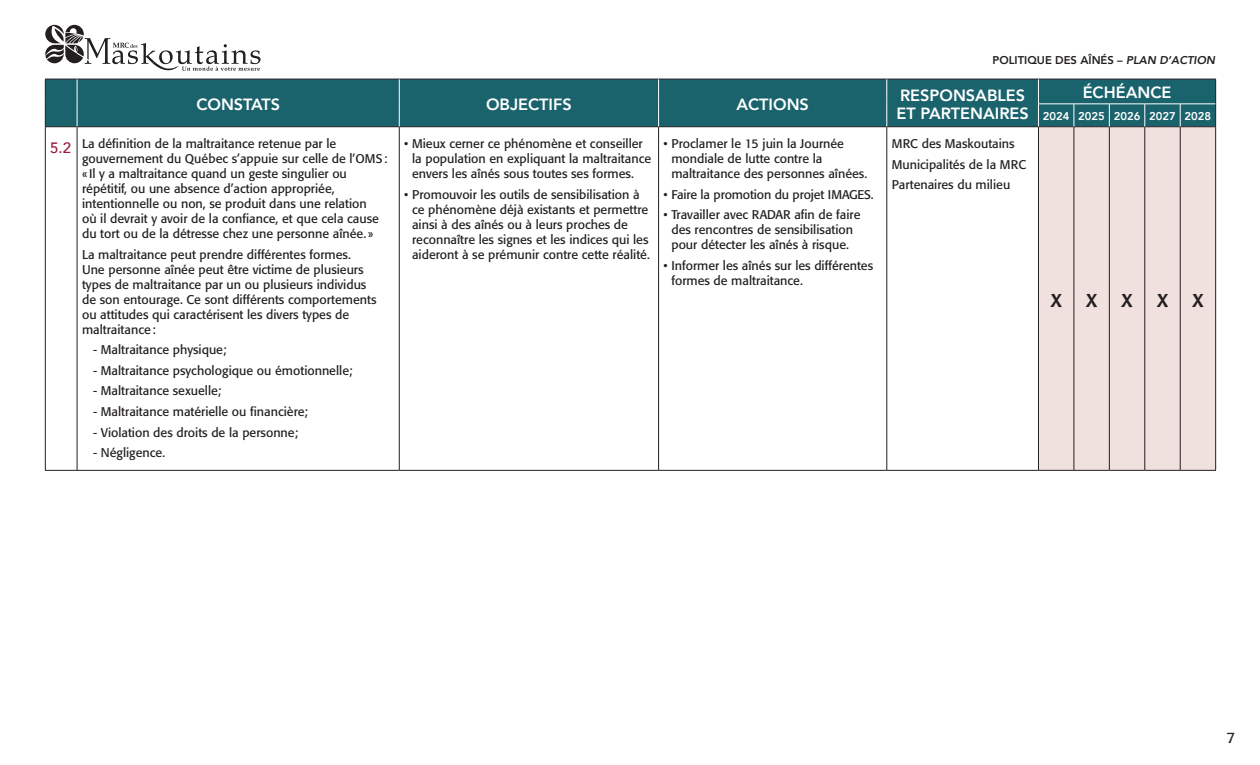
<style>
.page{position:relative;width:1260px;height:765px;background:#fff}
.page>*{position:absolute;margin:0;border:0;box-sizing:border-box;transform-origin:0 0}
.t1{font:25px "Formata";letter-spacing:.96em;color:#231f20}
.t2{font:800 16.25px/17.5px "Avenir";color:#fff}
.t3{font:15px "Formata";color:#231f20}
.t4{font:12.5px/15px "Formata";color:#231f20}
.t5{font:800 11.25px "Avenir";color:#231f20}
.t6{font:800 11.25px "Avenir";color:#fff}
.s1{font-style:italic}
.s2{font-family:"Avenir";font-weight:500;font-size:15px;color:#971c3a}
</style>
<div class="page">
<div style="left:261px;top:80px;width:954px;height:46px;background:#1a636d"></div>
<div style="left:1039px;top:127px;width:176px;height:343px;background:#f0e1df"></div>
<hr style="left:45px;top:127px;width:1px;height:343px;background:#231f20">
<hr style="left:77px;top:127px;width:1px;height:343px;background:#231f20">
<hr style="left:399px;top:127px;width:1px;height:343px;background:#231f20">
<hr style="left:658px;top:127px;width:1px;height:343px;background:#231f20">
<hr style="left:886px;top:127px;width:1px;height:343px;background:#231f20">
<hr style="left:1038px;top:127px;width:1px;height:343px;background:#231f20">
<hr style="left:1074px;top:127px;width:1px;height:343px;background:#231f20">
<hr style="left:1109px;top:127px;width:1px;height:343px;background:#231f20">
<hr style="left:1144px;top:127px;width:1px;height:343px;background:#231f20">
<hr style="left:1180px;top:127px;width:1px;height:343px;background:#231f20">
<hr style="left:1215px;top:127px;width:1px;height:343px;background:#231f20">
<hr style="left:77px;top:79px;width:322px;height:1px;background:#231f20">
<hr style="left:399px;top:79px;width:260px;height:1px;background:#231f20">
<hr style="left:659px;top:79px;width:228px;height:1px;background:#231f20">
<hr style="left:887px;top:79px;width:151px;height:1px;background:#231f20">
<hr style="left:45px;top:126px;width:32px;height:1px;background:#231f20">
<hr style="left:77px;top:126px;width:322px;height:1px;background:#231f20">
<hr style="left:399px;top:126px;width:260px;height:1px;background:#231f20">
<hr style="left:659px;top:126px;width:228px;height:1px;background:#231f20">
<hr style="left:887px;top:126px;width:151px;height:1px;background:#231f20">
<hr style="left:1038px;top:79px;width:36px;height:1px;background:#231f20">
<hr style="left:1074px;top:79px;width:35px;height:1px;background:#231f20">
<hr style="left:1109px;top:79px;width:36px;height:1px;background:#231f20">
<hr style="left:1145px;top:79px;width:35px;height:1px;background:#231f20">
<hr style="left:1180px;top:79px;width:36px;height:1px;background:#231f20">
<svg style="left:1215px;top:79px;width:1px;height:47px"></svg>
<hr style="left:1038px;top:126px;width:36px;height:1px;background:#231f20">
<hr style="left:1074px;top:126px;width:35px;height:1px;background:#231f20">
<hr style="left:1109px;top:126px;width:36px;height:1px;background:#231f20">
<hr style="left:1145px;top:126px;width:35px;height:1px;background:#231f20">
<hr style="left:1180px;top:126px;width:36px;height:1px;background:#231f20">
<hr style="left:45px;top:470px;width:32px;height:1px;background:#231f20">
<hr style="left:77px;top:470px;width:322px;height:1px;background:#231f20">
<hr style="left:399px;top:470px;width:260px;height:1px;background:#231f20">
<hr style="left:659px;top:470px;width:228px;height:1px;background:#231f20">
<hr style="left:887px;top:470px;width:151px;height:1px;background:#231f20">
<hr style="left:1038px;top:470px;width:36px;height:1px;background:#231f20">
<hr style="left:1074px;top:470px;width:35px;height:1px;background:#231f20">
<hr style="left:1109px;top:470px;width:36px;height:1px;background:#231f20">
<hr style="left:1145px;top:470px;width:35px;height:1px;background:#231f20">
<hr style="left:1180px;top:470px;width:36px;height:1px;background:#231f20">
<svg style="left:399px;top:79px;width:1px;height:47px"></svg>
<svg style="left:658px;top:79px;width:1px;height:47px"></svg>
<svg style="left:886px;top:79px;width:1px;height:47px"></svg>
<svg style="left:1038px;top:79px;width:1px;height:47px"></svg>
<hr style="left:1038px;top:104px;width:36px;height:1px;background:#fff">
<hr style="left:1074px;top:104px;width:35px;height:1px;background:#fff">
<svg style="left:1074px;top:104px;width:1px;height:22px"></svg>
<hr style="left:1109px;top:104px;width:36px;height:1px;background:#fff">
<svg style="left:1109px;top:104px;width:1px;height:22px"></svg>
<hr style="left:1145px;top:104px;width:35px;height:1px;background:#fff">
<svg style="left:1144px;top:104px;width:1px;height:22px"></svg>
<hr style="left:1180px;top:104px;width:35px;height:1px;background:#fff">
<svg style="left:1180px;top:104px;width:1px;height:22px"></svg>
<svg style="left:45px;top:25px;width:216px;height:101px"></svg>
<p class="t5" style="left:993px;top:52px;width:224px">POLITIQUE DES AÎNÉS – <span class="s1">PLAN D’ACTION</span></p>
<h2 class="t2" style="left:196px;top:95px;width:85px">CONSTATS</h2>
<h2 class="t2" style="left:486px;top:95px;width:87px">OBJECTIFS</h2>
<h2 class="t2" style="left:736px;top:95px;width:74px">ACTIONS</h2>
<h2 class="t2" style="left:896px;top:87px;width:134px">RESPONSABLES<br>ET PARTENAIRES</h2>
<h2 class="t2" style="left:1083px;top:84px;width:90px">ÉCHÉANCE</h2>
<p class="t6" style="left:1043px;top:107px;width:170px">2024 2025 2026 2027 2028</p>
<p class="t4" style="left:82px;top:136px;width:307px;text-indent:-32px"><span class="s2">5.2</span> La définition de la maltraitance retenue par le gouvernement du Québec s’appuie sur celle de l’OMS: « Il y a maltraitance quand un geste singulier ou répétitif, ou une absence d’action appropriée, intentionnelle ou non, se produit dans une relation<br>où il devrait y avoir de la confiance, et que cela cause du tort ou de la détresse chez une personne aînée. »</p>
<p class="t4" style="left:82px;top:247px;width:296px">La maltraitance peut prendre différentes formes.<br>Une personne aînée peut être victime de plusieurs types de maltraitance par un ou plusieurs individus de son entourage. Ce sont différents comportements ou attitudes qui caractérisent les divers types de maltraitance:</p>
<p class="t4" style="left:93px;top:342px;width:135px">- Maltraitance physique;</p>
<p class="t4" style="left:93px;top:363px;width:261px">- Maltraitance psychologique ou émotionnelle;</p>
<p class="t4" style="left:93px;top:383px;width:130px">- Maltraitance sexuelle;</p>
<p class="t4" style="left:93px;top:404px;width:216px">- Maltraitance matérielle ou financière;</p>
<p class="t4" style="left:93px;top:425px;width:206px">- Violation des droits de la personne;</p>
<p class="t4" style="left:93px;top:445px;width:74px">- Négligence.</p>
<p class="t4" style="left:412px;top:136px;width:241px;text-indent:-8px">• Mieux cerner ce phénomène et conseiller la population en expliquant la maltraitance envers les aînés sous toutes ses formes.</p>
<p class="t4" style="left:412px;top:187px;width:239px;text-indent:-8px">• Promouvoir les outils de sensibilisation à ce phénomène déjà existants et permettre ainsi à des aînés ou à leurs proches de reconnaître les signes et les indices qui les aideront à se prémunir contre cette réalité.</p>
<p class="t4" style="left:671px;top:136px;width:197px;text-indent:-8px">• Proclamer le 15 juin la Journée mondiale de lutte contre la maltraitance des personnes aînées.</p>
<p class="t4" style="left:664px;top:187px;width:212px">• Faire la promotion du projet IMAGES.</p>
<p class="t4" style="left:664px;top:207px;width:198px;text-align:center">• Travailler avec RADAR afin de faire des rencontres de sensibilisation pour détecter les aînés à risque.</p>
<p class="t4" style="left:671px;top:258px;width:203px;text-indent:-8px">• Informer les aînés sur les différentes formes de maltraitance.</p>
<p class="t4" style="left:892px;top:133px;width:136px;line-height:20.6px">MRC des Maskoutains<br>Municipalités de la MRC<br>Partenaires du milieu</p>
<h1 class="t1" style="left:1050px;top:283px;width:155px">xxxxx</h1>
<p class="t3" style="left:1226px;top:729px;width:10px">7</p>
</div>
